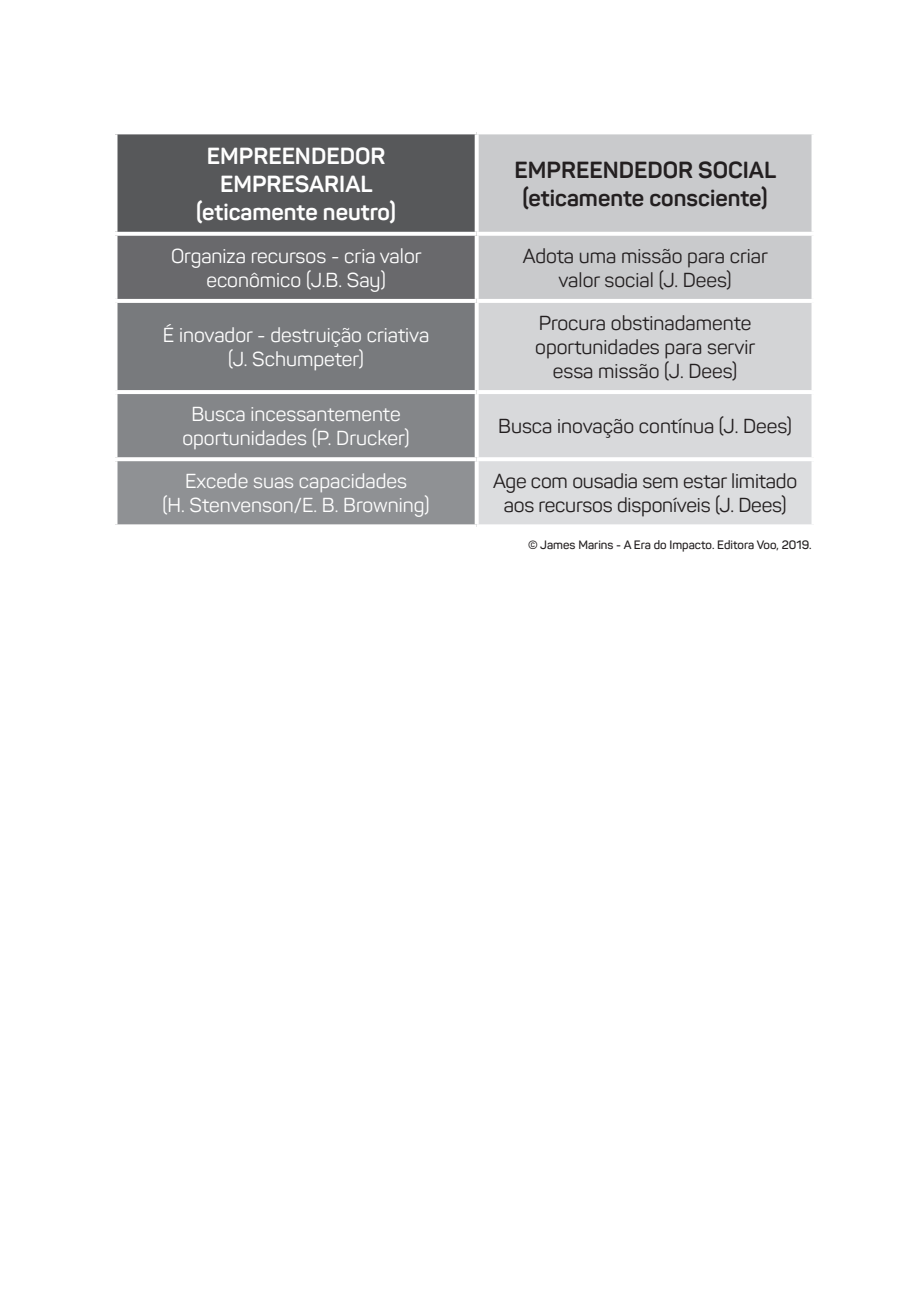
<style>
.page{position:relative;width:908px;height:1304px;background:#fff}
.page>*{position:absolute;margin:0;border:0;box-sizing:border-box;transform-origin:0 0}
.t1{font:700 23px/28px "Panton";color:#fff;text-align:center}
.t2{font:700 23px/28px "Panton";color:#231f20;text-align:center}
.t3{font:20px/24px "Panton";color:#231f20;text-align:center}
.t4{font:20px/24px "Panton";color:#fff;text-align:center}
.t5{font:600 12px "Panton";color:#231f20}
</style>
<div class="page">
<div style="left:115px;top:132px;width:361px;height:102px;background:#57585a"></div>
<div style="left:478px;top:134px;width:333px;height:165px;background:#c9cacc"></div>
<div style="left:115px;top:234px;width:361px;height:67px;background:#69696c"></div>
<div style="left:115px;top:301px;width:361px;height:91px;background:#787a7d"></div>
<div style="left:476px;top:301px;width:337px;height:91px;background:#d3d4d6"></div>
<div style="left:115px;top:392px;width:361px;height:67px;background:#848689"></div>
<div style="left:476px;top:392px;width:337px;height:67px;background:#d8d9db"></div>
<div style="left:115px;top:459px;width:361px;height:67px;background:#8f9194"></div>
<div style="left:476px;top:459px;width:337px;height:67px;background:#dcdddf"></div>
<hr style="left:113px;top:130px;width:363px;height:4px;background:#fff">
<hr style="left:113px;top:134px;width:4px;height:98px;background:#fff">
<svg style="left:474px;top:134px;width:4px;height:98px"></svg>
<svg style="left:811px;top:134px;width:2px;height:98px"></svg>
<svg style="left:115px;top:232px;width:361px;height:4px"></svg>
<hr style="left:113px;top:236px;width:4px;height:63px;background:#fff">
<svg style="left:476px;top:232px;width:336px;height:4px"></svg>
<svg style="left:474px;top:236px;width:3px;height:63px"></svg>
<svg style="left:811px;top:236px;width:1px;height:63px"></svg>
<hr style="left:113px;top:299px;width:363px;height:4px;background:#fff">
<hr style="left:113px;top:303px;width:4px;height:87px;background:#fff">
<hr style="left:476px;top:299px;width:339px;height:4px;background:#fff">
<svg style="left:474px;top:303px;width:4px;height:87px"></svg>
<svg style="left:811px;top:303px;width:2px;height:87px"></svg>
<hr style="left:113px;top:390px;width:363px;height:4px;background:#fff">
<hr style="left:113px;top:394px;width:4px;height:63px;background:#fff">
<hr style="left:476px;top:390px;width:339px;height:4px;background:#fff">
<svg style="left:474px;top:394px;width:4px;height:63px"></svg>
<svg style="left:811px;top:394px;width:2px;height:63px"></svg>
<svg style="left:115px;top:457px;width:361px;height:4px"></svg>
<hr style="left:113px;top:461px;width:4px;height:63px;background:#fff">
<hr style="left:476px;top:457px;width:339px;height:4px;background:#fff">
<svg style="left:474px;top:461px;width:4px;height:63px"></svg>
<svg style="left:811px;top:461px;width:2px;height:63px"></svg>
<svg style="left:115px;top:524px;width:361px;height:2px"></svg>
<svg style="left:476px;top:524px;width:337px;height:3px"></svg>
<p class="t1" style="left:196px;top:141px;width:201px">EMPREENDEDOR<br>EMPRESARIAL (eticamente neutro)</p>
<p class="t2" style="left:514px;top:155px;width:263px">EMPREENDEDOR SOCIAL (eticamente consciente)</p>
<p class="t4" style="left:171px;top:244px;width:252px">Organiza recursos - cria valor econômico (J.B. Say)</p>
<p class="t3" style="left:522px;top:244px;width:247px">Adota uma missão para criar valor social (J. Dees)</p>
<p class="t4" style="left:163px;top:323px;width:268px">É inovador - destruição criativa</p>
<p class="t4" style="left:228px;top:347px;width:137px">(J. Schumpeter)</p>
<p class="t3" style="left:535px;top:311px;width:221px;text-align:left">Procura obstinadamente oportunidades para servir</p>
<p class="t3" style="left:552px;top:359px;width:186px">essa missão (J. Dees)</p>
<p class="t4" style="left:182px;top:402px;width:229px">Busca incessantemente oportunidades (P. Drucker)</p>
<p class="t3" style="left:498px;top:414px;width:295px">Busca inovação contínua (J. Dees)</p>
<p class="t4" style="left:185px;top:469px;width:223px">Excede suas capacidades</p>
<p class="t4" style="left:162px;top:493px;width:268px">(H. Stenvenson/E. B. Browning)</p>
<p class="t3" style="left:493px;top:469px;width:305px">Age com ousadia sem estar limitado aos recursos disponíveis (J. Dees)</p>
<p class="t5" style="left:528px;top:537px;width:285px">© James Marins - A Era do Impacto. Editora Voo, 2019.</p>
</div>
